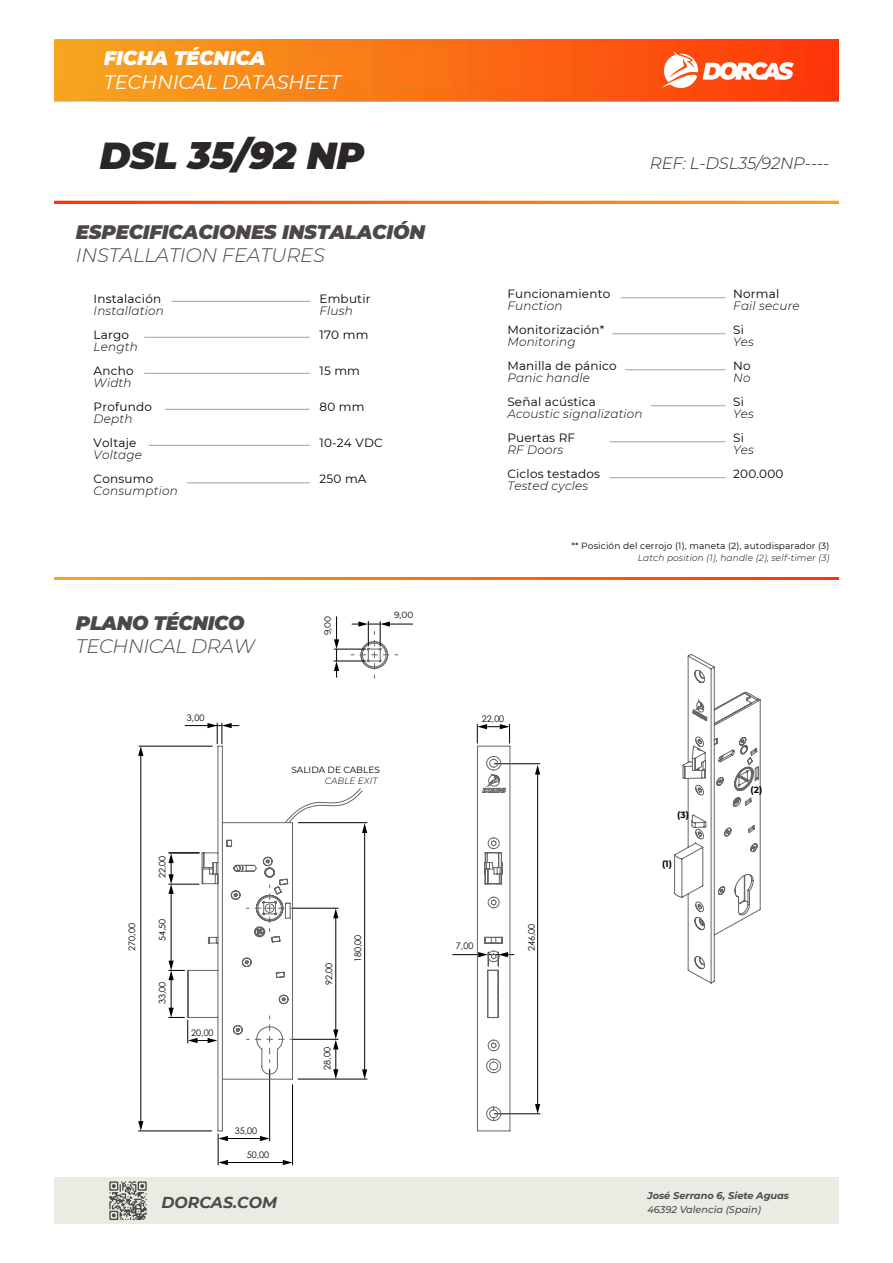
<style>
.page{position:relative;width:893px;height:1263px;background:#fff}
.page>*{position:absolute;margin:0;border:0;box-sizing:border-box;transform-origin:0 0}
.t1{font:italic 900 37.5px "Montserrat";letter-spacing:-.01em;color:#2b2729}
.t2{font:italic 900 19.5px "Montserrat";letter-spacing:-.01em;color:#4c4847}
.t3{font:italic 300 19.5px "Montserrat";letter-spacing:-.01em;color:#4c4847}
.t4{font:italic 19.5px "Montserrat";letter-spacing:-.01em;color:#fff}
.t5{font:italic 900 19.5px "Montserrat";letter-spacing:-.01em;color:#fff}
.t6{font:italic 300 16.5px "Montserrat";letter-spacing:-.01em;color:#2b2729}
.t7{font:italic 700 15.75px "Montserrat";color:#4d4948}
.t8{font:12px "Montserrat";letter-spacing:.015em;color:#000}
.t9{font:italic 300 12px "Montserrat";letter-spacing:.015em;color:#000}
.t10{font:italic 700 9.75px "Montserrat";color:#4d4948}
.t11{font:italic 500 9.75px "Montserrat";color:#4d4948}
.t12{font:9px "Century Gothic";color:#010203}
.t13{font:9px "Montserrat";letter-spacing:.015em;color:#000}
.t14{font:italic 300 9px "Montserrat";letter-spacing:.015em;color:#000}
.t15{font:9px "Montserrat";color:#010203}
.t16{font:italic 300 9px "Montserrat";color:#010203}
.t17{font:700 9px "Montserrat";color:#010203}
</style>
<div class="page">
<hr style="left:139px;top:746px;width:73px;height:1px;background:#010203">
<hr style="left:172px;top:301px;width:138px;height:1px;background:#adaaa1">
<hr style="left:144px;top:337px;width:166px;height:1px;background:#adaaa1">
<hr style="left:144px;top:373px;width:166px;height:1px;background:#adaaa1">
<div style="left:54px;top:1178px;width:785px;height:46px;background:#eaebe3"></div>
<img style="left:55px;top:201px;width:784px;height:3px">
<img style="left:54px;top:39px;width:785px;height:63px">
<svg style="left:661px;top:52px;width:133px;height:39px"></svg>
<svg style="left:109px;top:1181px;width:38px;height:39px"></svg>
<hr style="left:612px;top:333px;width:113px;height:1px;background:#adaaa1">
<hr style="left:621px;top:297px;width:104px;height:1px;background:#adaaa1">
<img style="left:54px;top:577px;width:785px;height:3px">
<hr style="left:165px;top:409px;width:145px;height:1px;background:#adaaa1">
<hr style="left:625px;top:369px;width:100px;height:1px;background:#adaaa1">
<hr style="left:149px;top:445px;width:161px;height:1px;background:#adaaa1">
<hr style="left:651px;top:405px;width:74px;height:1px;background:#adaaa1">
<hr style="left:610px;top:441px;width:115px;height:1px;background:#adaaa1">
<hr style="left:187px;top:482px;width:123px;height:1px;background:#adaaa1">
<hr style="left:537px;top:773px;width:1px;height:333px;background:#000">
<svg style="left:535px;top:765px;width:5px;height:9px"></svg>
<svg style="left:535px;top:1104px;width:5px;height:9px"></svg>
<hr style="left:494px;top:763px;width:46px;height:1px;background:#010203">
<hr style="left:494px;top:1113px;width:46px;height:1px;background:#010203">
<hr style="left:226px;top:1162px;width:59px;height:1px;background:#000">
<svg style="left:283px;top:1160px;width:9px;height:5px"></svg>
<svg style="left:219px;top:1160px;width:9px;height:5px"></svg>
<hr style="left:292px;top:1085px;width:1px;height:80px;background:#010203">
<hr style="left:218px;top:1134px;width:1px;height:31px;background:#010203">
<hr style="left:138px;top:1131px;width:74px;height:1px;background:#010203">
<hr style="left:141px;top:754px;width:1px;height:369px;background:#000">
<svg style="left:138px;top:746px;width:5px;height:10px"></svg>
<svg style="left:138px;top:1121px;width:5px;height:10px"></svg>
<hr style="left:610px;top:477px;width:115px;height:1px;background:#adaaa1">
<hr style="left:334px;top:661px;width:32px;height:1px;background:#010203">
<hr style="left:334px;top:649px;width:32px;height:1px;background:#010203">
<svg style="left:334px;top:617px;width:5px;height:60px"></svg>
<svg style="left:351px;top:621px;width:62px;height:48px"></svg>
<svg style="left:169px;top:723px;width:198px;height:418px"></svg>
<svg style="left:453px;top:724px;width:61px;height:407px"></svg>
<svg style="left:674px;top:654px;width:87px;height:330px"></svg>
<h2 class="t5" style="left:104px;top:44px;width:163px">FICHA TÉCNICA</h2>
<h2 class="t4" style="left:104px;top:69px;width:239px">TECHNICAL DATASHEET</h2>
<h1 class="t1" style="left:100px;top:127px;width:266px">DSL 35/92 NP</h1>
<h2 class="t2" style="left:76px;top:217px;width:351px">ESPECIFICACIONES INSTALACIÓN</h2>
<h2 class="t3" style="left:76px;top:242px;width:250px">INSTALLATION FEATURES</h2>
<p class="t8" style="left:94px;top:290px;width:69px">Instalación</p>
<p class="t9" style="left:94px;top:302px;width:72px">Installation</p>
<p class="t8" style="left:94px;top:326px;width:37px">Largo</p>
<p class="t9" style="left:94px;top:338px;width:46px">Length</p>
<p class="t8" style="left:94px;top:362px;width:41px">Ancho</p>
<p class="t9" style="left:94px;top:374px;width:40px">Width</p>
<p class="t8" style="left:94px;top:398px;width:60px">Profundo</p>
<p class="t9" style="left:94px;top:410px;width:40px">Depth</p>
<p class="t8" style="left:94px;top:434px;width:44px">Voltaje</p>
<p class="t9" style="left:94px;top:446px;width:50px">Voltage</p>
<p class="t8" style="left:94px;top:470px;width:61px">Consumo</p>
<p class="t9" style="left:94px;top:482px;width:86px">Consumption</p>
<p class="t8" style="left:319px;top:290px;width:53px">Embutir</p>
<p class="t9" style="left:319px;top:302px;width:35px">Flush</p>
<p class="t8" style="left:319px;top:326px;width:50px">170 mm</p>
<p class="t8" style="left:319px;top:362px;width:42px">15 mm</p>
<p class="t8" style="left:319px;top:398px;width:47px">80 mm</p>
<p class="t8" style="left:319px;top:434px;width:65px">10-24 VDC</p>
<p class="t8" style="left:319px;top:470px;width:49px">250 mA</p>
<h2 class="t2" style="left:76px;top:608px;width:170px">PLANO TÉCNICO</h2>
<h2 class="t3" style="left:76px;top:633px;width:181px">TECHNICAL DRAW</h2>
<p class="t12" style="left:187px;top:711px;width:19px">3,00</p>
<p class="t15" style="left:321px;top:635px;width:21px;rotate:-90deg">9,00</p>
<p class="t15" style="left:394px;top:609px;width:21px">9,00</p>
<p class="t15" style="left:291px;top:763px;width:90px">SALIDA DE CABLES</p>
<p class="t16" style="left:325px;top:774px;width:54px">CABLE EXIT</p>
<p class="t12" style="left:125px;top:951px;width:29px;rotate:-90deg">270,00</p>
<p class="t12" style="left:156px;top:878px;width:24px;rotate:-90deg">22,00</p>
<p class="t12" style="left:156px;top:941px;width:24px;rotate:-90deg">54,50</p>
<p class="t12" style="left:156px;top:1004px;width:24px;rotate:-90deg">33,00</p>
<p class="t12" style="left:191px;top:1027px;width:24px">20,00</p>
<p class="t12" style="left:235px;top:1125px;width:24px">35,00</p>
<p class="t12" style="left:247px;top:1149px;width:24px">50,00</p>
<h3 class="t7" style="left:161px;top:1191px;width:117px">DORCAS.COM</h3>
<p class="t12" style="left:323px;top:985px;width:24px;rotate:-90deg">92,00</p>
<p class="t12" style="left:352px;top:962px;width:29px;rotate:-90deg">180,00</p>
<p class="t12" style="left:321px;top:1070px;width:24px;rotate:-90deg">28,00</p>
<h3 class="t6" style="left:650px;top:152px;width:181px">REF: L-DSL35/92NP----</h3>
<p class="t8" style="left:507px;top:285px;width:104px">Funcionamiento</p>
<p class="t9" style="left:507px;top:297px;width:57px">Function</p>
<p class="t8" style="left:507px;top:321px;width:99px">Monitorización*</p>
<p class="t9" style="left:507px;top:333px;width:70px">Monitoring</p>
<p class="t8" style="left:507px;top:357px;width:111px">Manilla de pánico</p>
<p class="t9" style="left:507px;top:369px;width:84px">Panic handle</p>
<p class="t8" style="left:507px;top:393px;width:90px">Señal acústica</p>
<p class="t9" style="left:507px;top:405px;width:137px">Acoustic signalization</p>
<p class="t8" style="left:507px;top:429px;width:69px">Puertas RF</p>
<p class="t9" style="left:507px;top:441px;width:57px">RF Doors</p>
<p class="t8" style="left:507px;top:465px;width:94px">Ciclos testados</p>
<p class="t9" style="left:507px;top:477px;width:82px">Tested cycles</p>
<p class="t8" style="left:733px;top:285px;width:48px">Normal</p>
<p class="t9" style="left:733px;top:297px;width:68px">Fail secure</p>
<p class="t8" style="left:733px;top:321px;width:12px">Si</p>
<p class="t9" style="left:733px;top:333px;width:22px">Yes</p>
<p class="t8" style="left:733px;top:357px;width:19px">No</p>
<p class="t9" style="left:733px;top:369px;width:19px">No</p>
<p class="t8" style="left:733px;top:393px;width:12px">Si</p>
<p class="t9" style="left:733px;top:405px;width:22px">Yes</p>
<p class="t8" style="left:733px;top:429px;width:12px">Si</p>
<p class="t9" style="left:733px;top:441px;width:22px">Yes</p>
<p class="t8" style="left:733px;top:465px;width:52px">200.000</p>
<p class="t13" style="left:571px;top:539px;width:259px">** Posición del cerrojo (1), maneta (2), autodisparador (3)</p>
<p class="t14" style="left:638px;top:551px;width:193px">Latch position (1), handle (2), self-timer (3)</p>
<p class="t12" style="left:482px;top:712px;width:24px">22,00</p>
<p class="t12" style="left:456px;top:939px;width:19px">7,00</p>
<p class="t12" style="left:525px;top:951px;width:29px;rotate:-90deg">246,00</p>
<p class="t17" style="left:677px;top:808px;width:13px">(3)</p>
<p class="t17" style="left:662px;top:857px;width:11px">(1)</p>
<p class="t17" style="left:750px;top:784px;width:13px">(2)</p>
<p class="t10" style="left:647px;top:1188px;width:143px">José Serrano 6, Siete Aguas</p>
<p class="t11" style="left:647px;top:1202px;width:115px">46392 Valencia (Spain)</p>
</div>
